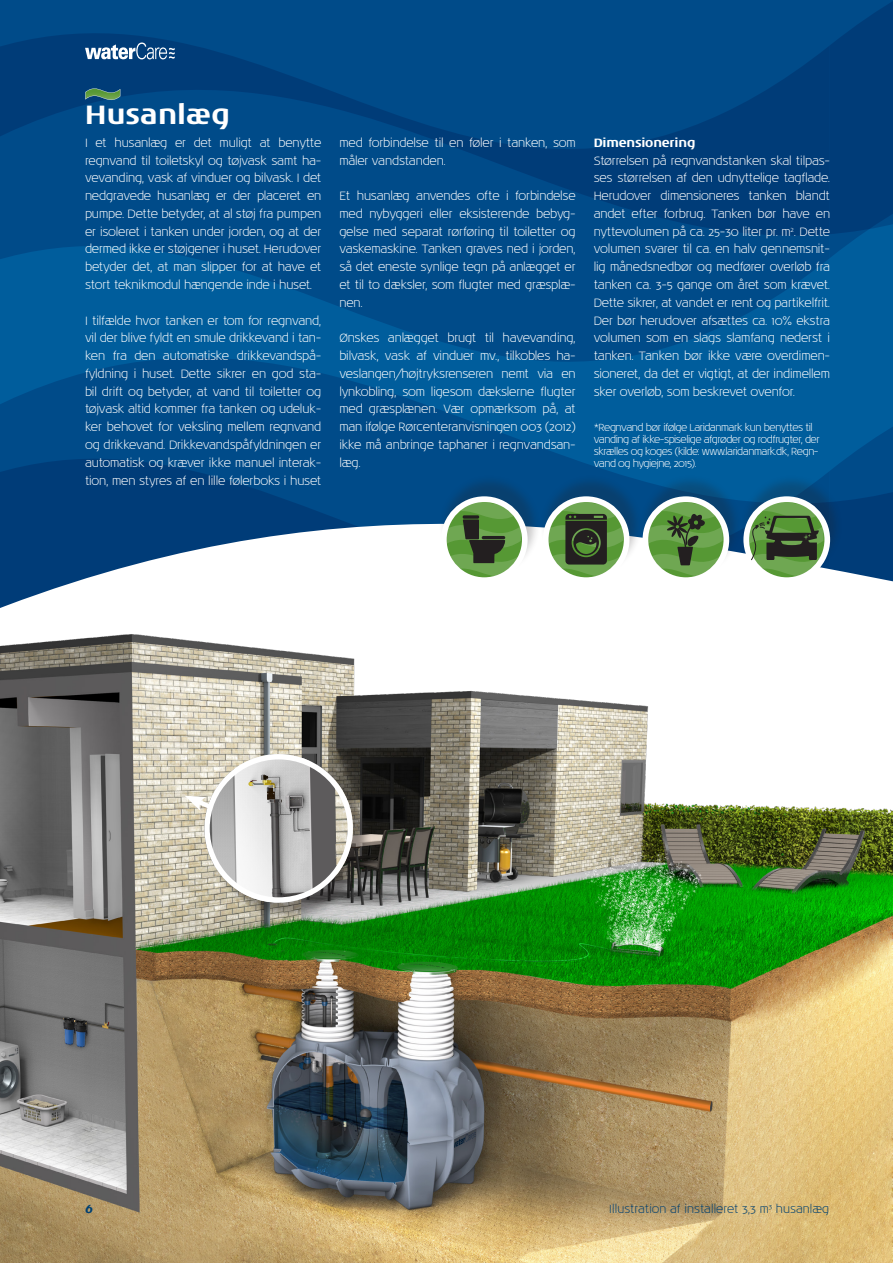
<style>
.page{position:relative;width:893px;height:1263px;background:#fff}
.page>*{position:absolute;margin:0;border:0;box-sizing:border-box;transform-origin:0 0}
.t1{font:700 27px "Noa LT Std";color:#fff}
.t2{font:300 12.3px/17.7px "Noa LT Std";letter-spacing:-.02em;color:#fff;text-align:justify}
.t3{font:700 12.3px "Noa LT Std";letter-spacing:-.015em;color:#fff}
.t4{font:300 12px "Noa LT Std";color:#004071}
.t5{font:italic 700 12px "Noa LT Std";color:#004071}
.t6{font:300 10.5px/12px "Noa LT Std";letter-spacing:-.05em;color:#fff}
</style>
<div class="page">
<svg style="left:0;top:0;width:830px;height:276px;background:#004885"></svg>
<svg style="left:0;top:276px;width:830px;height:64px;background:#005492"></svg>
<svg style="left:830px;top:0;width:63px;height:340px;background:#004784"></svg>
<img style="left:0;top:340px;width:893px;height:923px">
<img style="left:0;top:524px;width:893px;height:84px">
<div style="left:438px;top:474px;width:103px;height:103px;background:#231f20;opacity:.25"></div>
<div style="left:441px;top:496px;width:87px;height:87px;border:6px solid #fff;border-radius:50%"></div>
<div style="left:540px;top:474px;width:103px;height:103px;background:#231f20;opacity:.25"></div>
<div style="left:543px;top:496px;width:86px;height:87px;border:6px solid #fff;border-radius:50%"></div>
<div style="left:639px;top:474px;width:103px;height:103px;background:#231f20;opacity:.25"></div>
<div style="left:643px;top:496px;width:86px;height:87px;border:6px solid #fff;border-radius:50%"></div>
<div style="left:740px;top:474px;width:103px;height:103px;background:#231f20;opacity:.25"></div>
<div style="left:743px;top:496px;width:87px;height:87px;border:6px solid #fff;border-radius:50%"></div>
<svg style="left:441px;top:496px;width:80px;height:81px"></svg>
<svg style="left:543px;top:496px;width:80px;height:81px"></svg>
<svg style="left:643px;top:496px;width:80px;height:81px"></svg>
<svg style="left:743px;top:496px;width:81px;height:81px"></svg>
<div style="left:207px;top:756px;width:164px;height:165px;background:#231f20;opacity:.45"></div>
<img style="left:204px;top:754px;width:149px;height:149px;border-radius:74px">
<div style="left:204px;top:754px;width:149px;height:149px;border:5px solid #fff;border-radius:50%"></div>
<svg style="left:184px;top:795px;width:33px;height:18px"></svg>
<svg style="left:85px;top:88px;width:35px;height:12px"></svg>
<svg style="left:85px;top:43px;width:90px;height:17px"></svg>
<p class="t1" style="left:85px;top:98px;width:146px">Husanlæg</p>
<p class="t2" style="left:85px;top:134px;width:238px">I et husanlæg er det muligt at benytte regnvand til toiletskyl og tøjvask samt ha&shy;vevanding, vask af vinduer og bilvask. I det nedgravede husanlæg er der placeret en pumpe. Dette betyder, at al støj fra pumpen er isoleret i tanken under jorden, og at der dermed ikke er støjgener i huset. Herudover betyder det, at man slipper for at have et stort teknikmodul hængende inde i huset.</p>
<p class="t2" style="left:85px;top:312px;width:238px">I tilfælde hvor tanken er tom for regnvand, vil der blive fyldt en smule drikkevand i tan&shy;ken fra den automatiske drikkevandspå&shy;fyldning i huset. Dette sikrer en god sta&shy;bil drift og betyder, at vand til toiletter og tøjvask altid kommer fra tanken og udeluk&shy;ker behovet for veksling mellem regnvand og drikkevand. Drikkevandspåfyldningen er automatisk og kræver ikke manuel interak&shy;tion, men styres af en lille følerboks i huset</p>
<p class="t2" style="left:339px;top:134px;width:238px">med forbindelse til en føler i tanken, som måler vandstanden.</p>
<p class="t2" style="left:339px;top:187px;width:238px">Et husanlæg anvendes ofte i forbindelse med nybyggeri eller eksisterende bebyg&shy;gelse med separat rørføring til toiletter og vaskemaskine. Tanken graves ned i jorden, så det eneste synlige tegn på anlægget er et til to dæksler, som flugter med græsplæ&shy;nen.</p>
<p class="t2" style="left:339px;top:329px;width:238px">Ønskes anlægget brugt til havevanding, bilvask, vask af vinduer mv., tilkobles ha&shy;veslangen/højtryksrenseren nemt via en lynkobling, som ligesom dækslerne flugter med græsplænen. Vær opmærksom på, at man ifølge Rørcenteranvisningen 003 (2012) ikke må anbringe taphaner i regnvandsan&shy;læg.</p>
<p class="t3" style="left:594px;top:135px;width:103px">Dimensionering</p>
<p class="t2" style="left:594px;top:152px;width:238px">Størrelsen på regnvandstanken skal tilpas&shy;ses størrelsen af den udnyttelige tagflade.<br>Herudover dimensioneres tanken blandt andet efter forbrug. Tanken bør have en nyttevolumen på ca. 25-30 liter pr. m<sup>2</sup>. Dette volumen svarer til ca. en halv gennemsnit&shy;lig månedsnedbør og medfører overløb fra tanken ca. 3-5 gange om året som krævet.<br>Dette sikrer, at vandet er rent og partikelfrit.<br>Der bør herudover afsættes ca. 10% ekstra volumen som en slags slamfang nederst i tanken. Tanken bør ikke være overdimen&shy;sioneret, da det er vigtigt, at der indimellem sker overløb, som beskrevet ovenfor.</p>
<p class="t6" style="left:594px;top:422px;width:228px">*Regnvand bør ifølge Laridanmark kun benyttes til vanding af ikke-spiselige afgrøder og rodfrugter, der skrælles og koges (kilde: www.laridanmark.dk, Regn&shy;vand og hygiejne, 2015).</p>
<p class="t5" style="left:85px;top:1201px;width:10px">6</p>
<p class="t4" style="left:609px;top:1201px;width:222px">Illustration af installeret 3,3 m<sup>3</sup> husanlæg</p>
</div>
